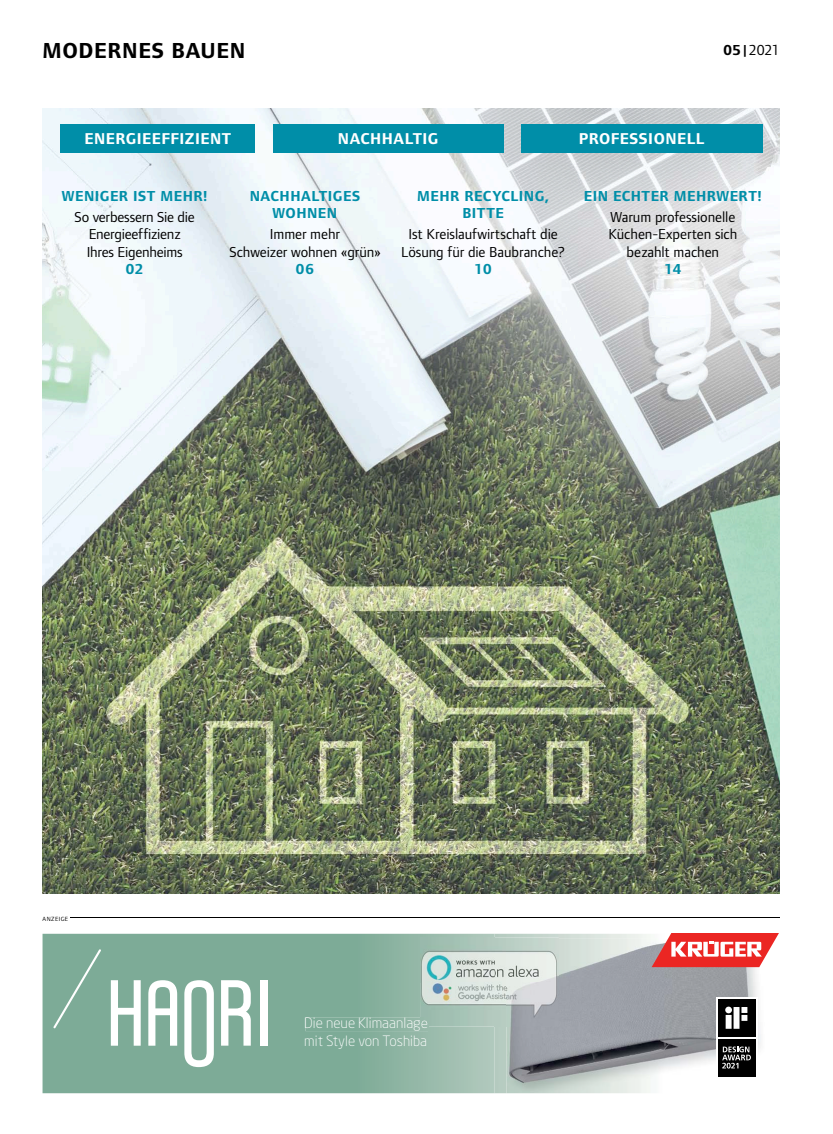
<style>
.page{position:relative;width:833px;height:1134px;background:#fff}
.page>*{position:absolute;margin:0;border:0;box-sizing:border-box;transform-origin:0 0}
.t1{font:700 22.5px "Foundry Form Sans";letter-spacing:.025em;color:#000}
.t2{font:700 16.25px "Foundry Form Sans";letter-spacing:.03em;color:#fff}
.t3{font:15px/17.5px "Foundry Form Sans";letter-spacing:-.005em;color:#000;text-align:center}
.t4{font:700 15px/17.5px "Foundry Form Sans";letter-spacing:.03em;color:#008ea8;text-align:center}
.t5{font:300 14.12px/18px "Neo Sans Pro";color:#fff}
.t6{font:6.25px "Foundry Form Sans";color:#000}
.s1{font-weight:700}
.s2{font-weight:600}
</style>
<div class="page">
<img style="left:43px;top:109px;width:737px;height:785px">
<div style="left:521px;top:124px;width:241px;height:28px;background:#008ea8"></div>
<div style="left:273px;top:124px;width:230px;height:28px;background:#008ea8"></div>
<div style="left:60px;top:124px;width:195px;height:28px;background:#008ea8"></div>
<svg style="left:43px;top:934px;width:451px;height:159px;background:#83ae9b"></svg>
<img style="left:494px;top:934px;width:157px;height:159px">
<img style="left:506px;top:938px;width:255px;height:155px">
<svg style="left:53px;top:949px;width:48px;height:79px;background:#83af9c"></svg>
<svg style="left:111px;top:980px;width:30px;height:66px"></svg>
<svg style="left:148px;top:980px;width:29px;height:66px"></svg>
<svg style="left:184px;top:980px;width:30px;height:87px"></svg>
<svg style="left:221px;top:980px;width:30px;height:66px"></svg>
<div style="left:260px;top:980px;width:7px;height:65px;background:#fff"></div>
<svg style="left:651px;top:934px;width:128px;height:33px"></svg>
<img style="left:420px;top:937px;width:74px;height:89px">
<img style="left:494px;top:937px;width:64px;height:45px">
<img style="left:494px;top:982px;width:12px;height:44px">
<img style="left:506px;top:938px;width:52px;height:88px">
<svg style="left:305px;top:1018px;width:123px;height:13px;background:#86af9d"></svg>
<svg style="left:715px;top:997px;width:42px;height:81px"></svg>
<div style="left:717px;top:1039px;width:38px;height:37px;background:#000"></div>
<div style="left:717px;top:999px;width:38px;height:38px;background:#000"></div>
<svg style="left:725px;top:1006px;width:22px;height:23px"></svg>
<svg style="left:722px;top:1046px;width:29px;height:22px"></svg>
<hr style="left:70px;top:917px;width:709px;height:1px;background:#000">
<h1 class="t1" style="left:43px;top:37px;width:204px">MODERNES BAUEN</h1>
<p class="t3" style="left:723px;top:41px;width:58px"><span class="s1">05</span> <span class="s2">|</span>2021</p>
<p class="t2" style="left:84px;top:129px;width:148px">ENERGIEEFFIZIENT</p>
<p class="t2" style="left:338px;top:129px;width:102px">NACHHALTIG</p>
<p class="t2" style="left:579px;top:129px;width:127px">PROFESSIONELL</p>
<p class="t4" style="left:62px;top:187px;width:147px">WENIGER IST MEHR!</p>
<p class="t3" style="left:75px;top:208px;width:122px">So verbessern Sie die<br>Energieeffizienz ihres Eigenheims</p>
<p class="t4" style="left:126px;top:261px;width:20px">02</p>
<p class="t4" style="left:250px;top:187px;width:112px">NACHHALTIGES<br>WOHNEN</p>
<p class="t3" style="left:229px;top:226px;width:153px">immer mehr<br>Schweizer wohnen «grün»</p>
<p class="t4" style="left:295px;top:261px;width:20px">06</p>
<p class="t4" style="left:417px;top:187px;width:133px">MEHR RECYCLING,<br>BITTE</p>
<p class="t3" style="left:401px;top:226px;width:165px">ist Kreislaufwirtschaft die<br>Lösung für die Baubranche?</p>
<p class="t4" style="left:474px;top:261px;width:19px">10</p>
<p class="t4" style="left:584px;top:187px;width:179px">EIN ECHTER MEHRWERT!</p>
<p class="t3" style="left:608px;top:208px;width:130px">Warum professionelle<br>Küchen-Experten sich bezahlt machen</p>
<p class="t4" style="left:664px;top:261px;width:19px">14</p>
<p class="t6" style="left:43px;top:915px;width:27px">anzEigE</p>
<p class="t5" style="left:304px;top:1014px;width:125px">Die neue Klimaanlage mit Style von Toshiba</p>
</div>
